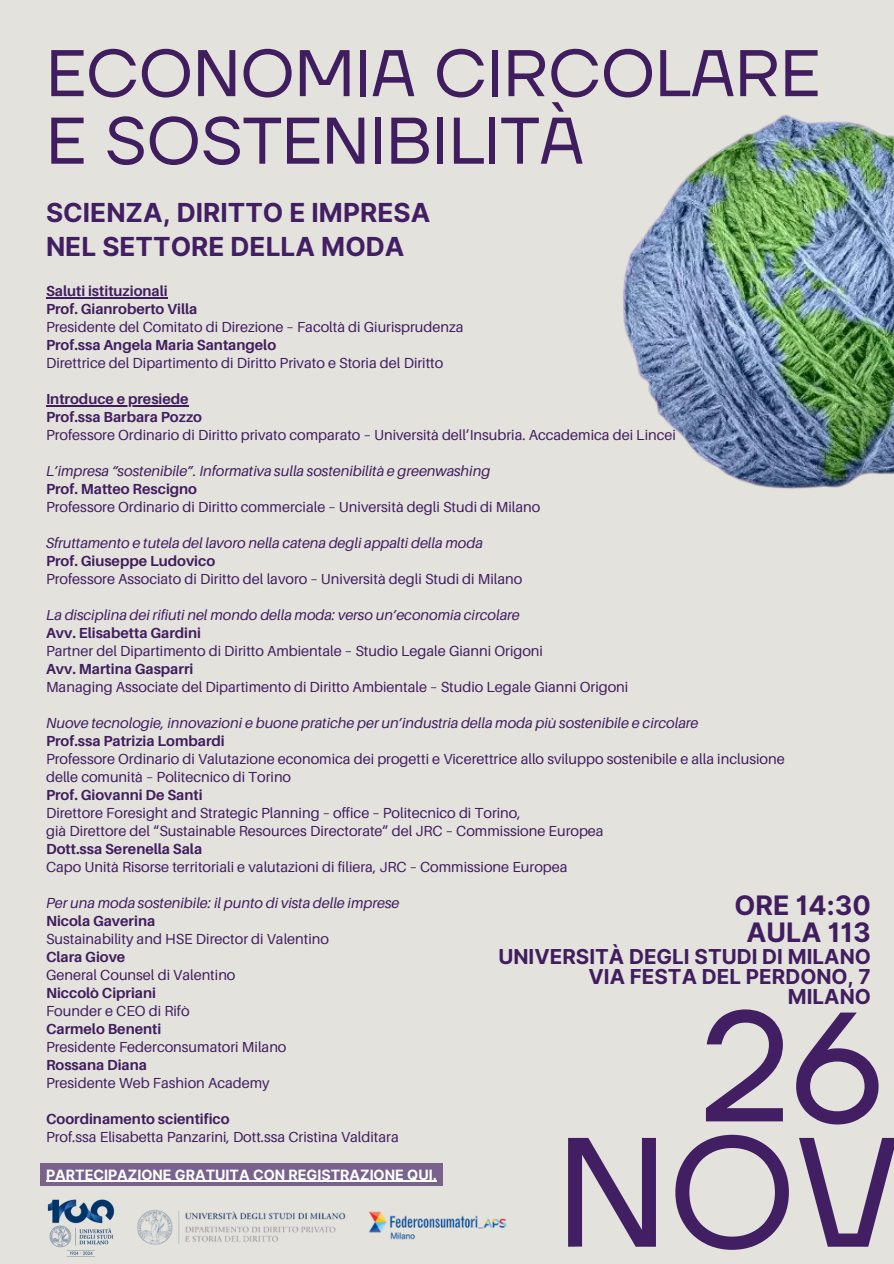
<style>
.page{position:relative;width:894px;height:1264px;background:#fff}
.page>*{position:absolute;margin:0;border:0;box-sizing:border-box;transform-origin:0 0}
.t1{font:155.4px/125.2px "TT Firs Neue";color:#421e63;text-align:right}
.t2{font:65.85px/67.5px "TT Firs Neue";color:#401d5f}
.t3{font:700 26.85px/27px "Inter";color:#401d5f;text-align:center}
.t4{font:700 26.25px/33.8px "Inter";color:#421e63}
.t5{font:700 20.55px/20.4px "Inter";color:#401d5f;text-align:right}
.t6{font:14.55px/18px "Aileron";color:#401d5f}
.t7{font:700 14.55px "Aileron";color:#401d5f}
.t8{font:italic 14.55px "Aileron";color:#401d5f}
.t9{font:700 14.25px "Inter";color:#fff}
</style>
<div class="page">
<div style="left:0;top:0;width:893px;height:1263px;background:#e4e2dd"></div>
<img style="left:623px;top:115px;width:269px;height:374px">
<img style="left:137px;top:1210px;width:370px;height:35px">
<img style="left:47px;top:1199px;width:68px;height:58px">
<hr style="left:46px;top:297px;width:122px;height:1px;background:#401d5f">
<hr style="left:46px;top:405px;width:143px;height:1px;background:#401d5f">
<div style="left:40px;top:1163px;width:402px;height:22px;background:#79628b"></div>
<hr style="left:46px;top:1180px;width:391px;height:1px;background:#fff">
<p class="t2" style="left:46px;top:42px;width:775px">ECONOMIA CIRCOLARE<br>E SOSTENIBILITÀ</p>
<p class="t4" style="left:46px;top:196px;width:385px">SCIENZA, DIRITTO E IMPRESA<br>NEL SETTORE DELLA MODA</p>
<p class="t7" style="left:46px;top:282px;width:123px">Saluti istituzionali</p>
<p class="t7" style="left:46px;top:300px;width:153px">Prof. Gianroberto Villa</p>
<p class="t6" style="left:46px;top:317px;width:419px">Presidente del Comitato di Direzione – Facoltà di Giurisprudenza</p>
<p class="t7" style="left:46px;top:336px;width:231px">Prof.ssa Angela Maria Santangelo</p>
<p class="t6" style="left:46px;top:353px;width:399px">Direttrice del Dipartimento di Diritto Privato e Storia del Diritto</p>
<p class="t7" style="left:46px;top:390px;width:144px">Introduce e presiede</p>
<p class="t7" style="left:46px;top:408px;width:157px">Prof.ssa Barbara Pozzo</p>
<p class="t6" style="left:46px;top:425px;width:631px">Professore Ordinario di Diritto privato comparato – Università dell’Insubria. Accademica dei Lincei</p>
<p class="t8" style="left:46px;top:462px;width:445px">L’impresa “sostenibile”. Informativa sulla sostenibilità e greenwashing</p>
<p class="t7" style="left:46px;top:480px;width:152px">Prof. Matteo Rescigno</p>
<p class="t6" style="left:46px;top:497px;width:495px">Professore Ordinario di Diritto commerciale – Università degli Studi di Milano</p>
<p class="t8" style="left:46px;top:534px;width:438px">Sfruttamento e tutela del lavoro nella catena degli appalti della moda</p>
<p class="t7" style="left:46px;top:552px;width:171px">Prof. Giuseppe Ludovico</p>
<p class="t6" style="left:46px;top:569px;width:478px">Professore Associato di Diritto del lavoro – Università degli Studi di Milano</p>
<p class="t8" style="left:46px;top:606px;width:475px">La disciplina dei rifiuti nel mondo della moda: verso un’economia circolare</p>
<p class="t7" style="left:46px;top:624px;width:156px">Avv. Elisabetta Gardini</p>
<p class="t6" style="left:46px;top:641px;width:498px">Partner del Dipartimento di Diritto Ambientale – Studio Legale Gianni Origoni</p>
<p class="t7" style="left:46px;top:660px;width:149px">Avv. Martina Gasparri</p>
<p class="t6" style="left:46px;top:677px;width:583px">Managing Associate del Dipartimento di Diritto Ambientale – Studio Legale Gianni Origoni</p>
<p class="t8" style="left:46px;top:714px;width:653px">Nuove tecnologie, innovazioni e buone pratiche per un’industria della moda più sostenibile e circolare</p>
<p class="t7" style="left:46px;top:732px;width:180px">Prof.ssa Patrizia Lombardi</p>
<p class="t6" style="left:46px;top:749px;width:740px">Professore Ordinario di Valutazione economica dei progetti e Vicerettrice allo sviluppo sostenibile e alla inclusione delle comunità – Politecnico di Torino</p>
<p class="t7" style="left:46px;top:786px;width:158px">Prof. Giovanni De Santi</p>
<p class="t6" style="left:46px;top:803px;width:476px">Direttore Foresight and Strategic Planning – office – Politecnico di Torino,</p>
<p class="t6" style="left:46px;top:821px;width:559px">già Direttore del “Sustainable Resources Directorate” del JRC – Commissione Europea</p>
<p class="t7" style="left:46px;top:840px;width:158px">Dott.ssa Serenella Sala</p>
<p class="t6" style="left:46px;top:857px;width:523px">Capo Unità Risorse territoriali e valutazioni di filiera, JRC – Commissione Europea</p>
<p class="t8" style="left:46px;top:894px;width:355px">Per una moda sostenibile: il punto di vista delle imprese</p>
<p class="t7" style="left:46px;top:912px;width:111px">Nicola Gaverina</p>
<p class="t6" style="left:46px;top:929px;width:284px">Sustainability and HSE Director di Valentino</p>
<p class="t7" style="left:46px;top:948px;width:81px">Clara Giove</p>
<p class="t6" style="left:46px;top:965px;width:191px">General Counsel di Valentino</p>
<p class="t7" style="left:46px;top:984px;width:111px">Niccolò Cipriani</p>
<p class="t6" style="left:46px;top:1001px;width:145px">Founder e CEO di Rifò</p>
<p class="t7" style="left:46px;top:1020px;width:117px">Carmelo Benenti</p>
<h4 class="t6" style="left:46px;top:1037px;width:242px">Presidente Federconsumatori Milano</h4>
<h1 class="t7" style="left:46px;top:1056px;width:102px">Rossana Diana</h1>
<h5 class="t6" style="left:46px;top:1073px;width:225px">Presidente Web Fashion Academy</h5>
<p class="t7" style="left:46px;top:1110px;width:185px">Coordinamento scientifico</p>
<p class="t6" style="left:46px;top:1127px;width:354px">Prof.ssa Elisabetta Panzarini, Dott.ssa Cristina Valditara</p>
<p class="t9" style="left:46px;top:1165px;width:392px">PARTECIPAZIONE GRATUITA CON REGISTRAZIONE QUI.</p>
<p class="t3" style="left:734px;top:891px;width:138px">ORE 14:30<br>AULA 113</p>
<p class="t5" style="left:498px;top:945px;width:374px">UNIVERSITÀ DEGLI STUDI DI MILANO<br>VIA FESTA DEL PERDONO, 7<br>MILANO</p>
<p class="t1" style="left:555px;top:1011px;width:346px">26<br>NOV</p>
</div>
